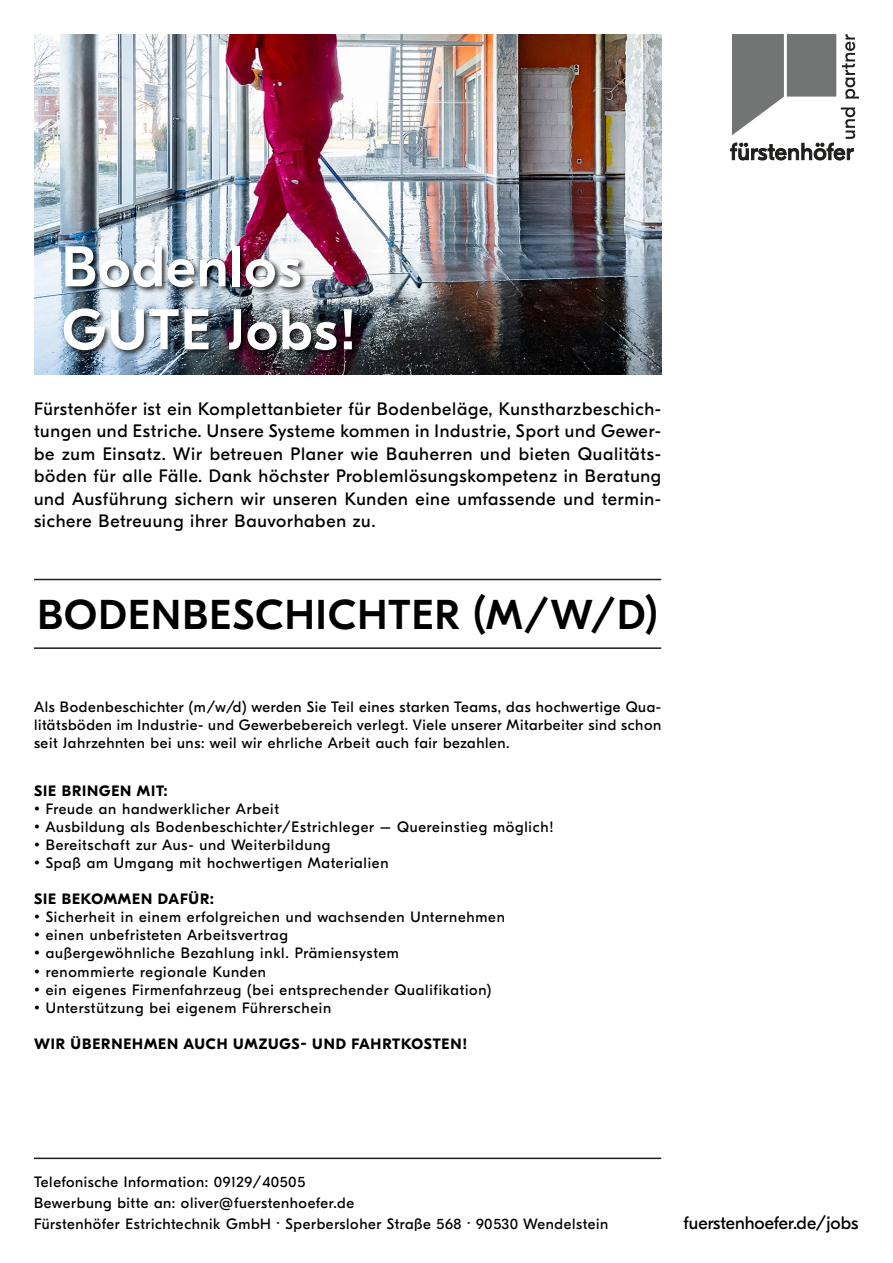
<style>
.page{position:relative;width:893px;height:1263px;background:#fff}
.page>*{position:absolute;margin:0;border:0;box-sizing:border-box;transform-origin:0 0}
.t1{font:500 57.3px/63px "GT Eesti Pro Display";letter-spacing:.02em;color:#fff}
.t2{font:500 41.7px "GT Eesti Pro Display";letter-spacing:.03em;color:#000}
.t3{font:18px/22.5px "GT Eesti Pro Display";letter-spacing:.04em;color:#000;text-align:justify}
.t4{font:18px "GT Eesti Pro Display";color:#000}
.t5{font:15px/18px "GT Eesti Pro Display";letter-spacing:.05em;color:#000;text-align:justify}
.t6{font:700 15px "GT Eesti Pro Display";letter-spacing:.06em;color:#000}
.s1{font-weight:700}
</style>
<div class="page">
<svg style="left:730px;top:34px;width:129px;height:126px"></svg>
<img style="left:34px;top:34px;width:627px;height:340px">
<hr style="left:34px;top:579px;width:627px;height:1px;background:#1e1f1d">
<hr style="left:34px;top:1157px;width:627px;height:2px;background:#1e1f1d">
<hr style="left:34px;top:647px;width:627px;height:2px;background:#1e1f1d">
<div style="left:62px;top:245px;width:298px;height:113px;background:#000;opacity:.75"></div>
<h1 class="t1" style="left:62px;top:237px;width:297px">Bodenlos<br>GUTE Jobs!</h1>
<p class="t3" style="left:34px;top:398px;width:629px">Fürstenhöfer ist ein Komplettanbieter für Bodenbeläge, Kunstharzbeschich&shy;tungen und Estriche. Unsere Systeme kommen in Industrie, Sport und Gewer&shy;be zum Einsatz. Wir betreuen Planer wie Bauherren und bieten Qualitäts&shy;böden für alle Fälle. Dank höchster Problemlösungskompetenz in Beratung und Ausführung sichern wir unseren Kunden eine umfassende und termin&shy;sichere Betreuung ihrer Bauvorhaben zu.</p>
<h2 class="t2" style="left:37px;top:593px;width:622px">BODENBESCHICHTER (M/W/D)</h2>
<p class="t5" style="left:34px;top:698px;width:629px">Als Bodenbeschichter (m/w/d) werden Sie Teil eines starken Teams, das hochwertige Qua&shy;litätsböden im Industrie- und Gewerbebereich verlegt. Viele unserer Mitarbeiter sind schon seit Jahrzehnten bei uns: weil wir ehrliche Arbeit auch fair bezahlen.</p>
<p class="t6" style="left:34px;top:783px;width:135px">SIE BRINGEN MIT:</p>
<p class="t5" style="left:34px;top:801px;width:247px"><span class="s1">•</span> Freude an handwerklicher Arbeit</p>
<p class="t5" style="left:34px;top:819px;width:522px"><span class="s1">•</span> Ausbildung als Bodenbeschichter/Estrichleger – Quereinstieg möglich!</p>
<p class="t5" style="left:34px;top:837px;width:298px"><span class="s1">•</span> Bereitschaft zur Aus- und Weiterbildung</p>
<p class="t5" style="left:34px;top:855px;width:356px"><span class="s1">•</span> Spaß am Umgang mit hochwertigen Materialien</p>
<p class="t6" style="left:34px;top:891px;width:181px">SIE BEKOMMEN DAFÜR:</p>
<p class="t5" style="left:34px;top:909px;width:472px"><span class="s1">•</span> Sicherheit in einem erfolgreichen und wachsenden Unternehmen</p>
<p class="t5" style="left:34px;top:927px;width:255px"><span class="s1">•</span> einen unbefristeten Arbeitsvertrag</p>
<p class="t5" style="left:34px;top:945px;width:366px"><span class="s1">•</span> außergewöhnliche Bezahlung inkl. Prämiensystem</p>
<p class="t5" style="left:34px;top:963px;width:233px"><span class="s1">•</span> renommierte regionale Kunden</p>
<p class="t5" style="left:34px;top:981px;width:459px"><span class="s1">•</span> ein eigenes Firmenfahrzeug (bei entsprechender Qualifikation)</p>
<p class="t5" style="left:34px;top:999px;width:299px"><span class="s1">•</span> Unterstützung bei eigenem Führerschein</p>
<p class="t6" style="left:34px;top:1035px;width:435px">WIR ÜBERNEHMEN AUCH UMZUGS- UND FAHRTKOSTEN!</p>
<p class="t5" style="left:34px;top:1172px;width:576px;line-height:21px;text-align:left">Telefonische Information: 09129/40505<br>Bewerbung bitte an: oliver@fuerstenhoefer.de<br>Fürstenhöfer Estrichtechnik GmbH · Sperbersloher Straße 568 · 90530 Wendelstein</p>
<p class="t4" style="left:684px;top:1213px;width:176px">fuerstenhoefer.de/jobs</p>
</div>
